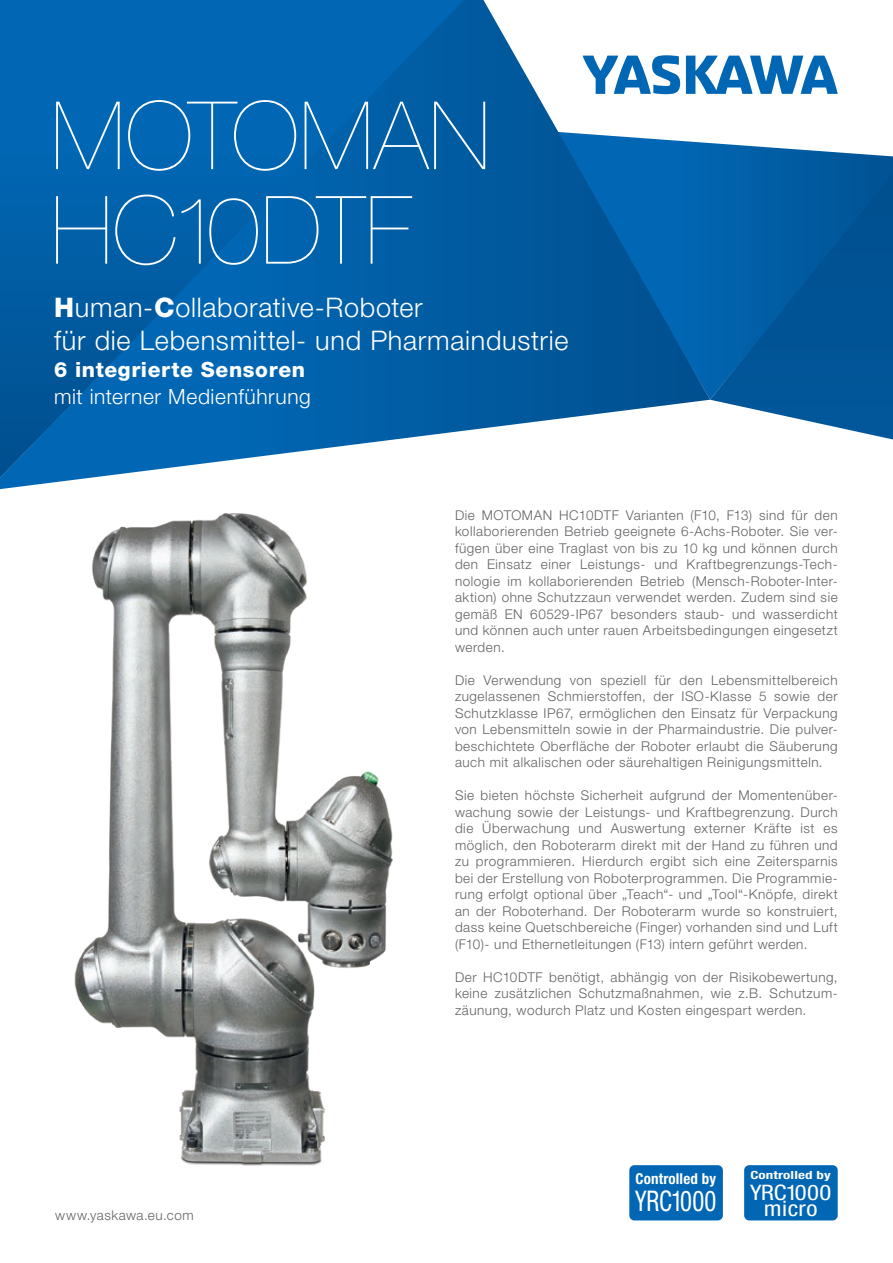
<style>
.page{position:relative;width:893px;height:1263px;background:#fff}
.page>*{position:absolute;margin:0;border:0;box-sizing:border-box;transform-origin:0 0}
.t1{font:200 94.5px/94.5px "Helvetica Neue LT Pro";letter-spacing:.005em;color:#fff}
.t2{font:condensed 28.5px "Helvetica Neue LT Pro";letter-spacing:-.01em;color:#fff;scale:.87 1}
.t3{font:300 27px/33px "Helvetica Neue LT Pro";letter-spacing:.025em;color:#fff}
.t4{font:condensed 21.3px/16.5px "Helvetica Neue LT Pro";letter-spacing:.015em;color:#fff;text-align:center;scale:1.16 1}
.t5{font:300 21px "Helvetica Neue LT Pro";letter-spacing:.03em;color:#fff}
.t6{font:800 21px "Helvetica Neue LT Pro";letter-spacing:.03em;color:#fff}
.t7{font:700 condensed 15px "Helvetica Neue LT Pro";letter-spacing:.01em;color:#fff}
.t8{font:300 13.5px/16.5px "Helvetica Neue LT Pro";letter-spacing:.04em;color:#636366;text-align:justify}
.t9{font:700 condensed 11.25px "Helvetica Neue LT Pro";letter-spacing:.01em;color:#fff;scale:1.33 1}
.s1{font-weight:800}
</style>
<div class="page">
<svg style="left:712px;top:400px;width:181px;height:39px"></svg>
<svg style="left:710px;top:156px;width:183px;height:244px;background:#00589d"></svg>
<svg style="left:0;top:0;width:710px;height:489px;background:#1a70b1"></svg>
<div style="left:744px;top:1165px;width:94px;height:55px;background:#0166b3;border-radius:5px"></div>
<div style="left:629px;top:1165px;width:94px;height:55px;background:#0166b3;border-radius:5px"></div>
<img style="left:74px;top:513px;width:319px;height:653px">
<svg style="left:483px;top:0;width:404px;height:156px"></svg>
<svg style="left:583px;top:55px;width:97px;height:39px"></svg>
<svg style="left:686px;top:56px;width:152px;height:38px"></svg>
<h1 class="t1" style="left:51px;top:88px;width:441px">MOTOMAN<br>HC10DTF</h1>
<h3 class="t3" style="left:54px;top:290px;width:516px"><span class="s1">H</span>uman-<span class="s1">C</span>ollaborative-Roboter<br>für die Lebensmittel- und Pharmaindustrie</h3>
<h3 class="t6" style="left:54px;top:357px;width:253px">6 integrierte Sensoren</h3>
<h3 class="t5" style="left:54px;top:384px;width:258px">mit interner Medienführung</h3>
<p class="t8" style="left:55px;top:1207px;width:140px">www.yaskawa.eu.com</p>
<p class="t8" style="left:455px;top:507px;width:384px">Die MOTOMAN HC10DTF Varianten (F10, F13) sind für den kollaborierenden Betrieb geeignete 6-Achs-Roboter. Sie ver&shy;fügen über eine Traglast von bis zu 10 kg und können durch den Einsatz einer Leistungs- und Kraftbegrenzungs-Tech&shy;nologie im kollaborierenden Betrieb (Mensch-Roboter-Inter&shy;aktion) ohne Schutzzaun verwendet werden. Zudem sind sie gemäß EN 60529-IP67 besonders staub- und wasserdicht und können auch unter rauen Arbeitsbedingungen eingesetzt werden.</p>
<p class="t8" style="left:455px;top:672px;width:384px">Die Verwendung von speziell für den Lebensmittelbereich zugelassenen Schmierstoffen, der ISO-Klasse 5 sowie der Schutzklasse IP67, ermöglichen den Einsatz für Verpackung von Lebensmitteln sowie in der Pharmaindustrie. Die pulver&shy;beschichtete Oberfläche der Roboter erlaubt die Säuberung auch mit alkalischen oder säurehaltigen Reinigungsmitteln.</p>
<p class="t8" style="left:455px;top:787px;width:384px">Sie bieten höchste Sicherheit aufgrund der Momentenüber&shy;wachung sowie der Leistungs- und Kraftbegrenzung. Durch die Überwachung und Auswertung externer Kräfte ist es möglich, den Roboterarm direkt mit der Hand zu führen und zu programmieren. Hierdurch ergibt sich eine Zeitersparnis bei der Erstellung von Roboterprogrammen. Die Programmie&shy;rung erfolgt optional über „Teach“- und „Tool“-Knöpfe, direkt an der Roboterhand. Der Roboterarm wurde so konstruiert, dass keine Quetschbereiche (Finger) vorhanden sind und Luft (F10)- und Ethernetleitungen (F13) intern geführt werden.</p>
<p class="t8" style="left:455px;top:968px;width:384px">Der HC10DTF benötigt, abhängig von der Risikobewertung, keine zusätzlichen Schutzmaßnahmen, wie z.B. Schutzum&shy;zäunung, wodurch Platz und Kosten eingespart werden.</p>
<p class="t7" style="left:635px;top:1170px;width:82px">Controlled by</p>
<h2 class="t2" style="left:635px;top:1185px;width:95px">YRC1000</h2>
<p class="t9" style="left:750px;top:1168px;width:62px">Controlled by</p>
<h3 class="t4" style="left:750px;top:1184px;width:72px">YRC1000 micro</h3>
</div>
